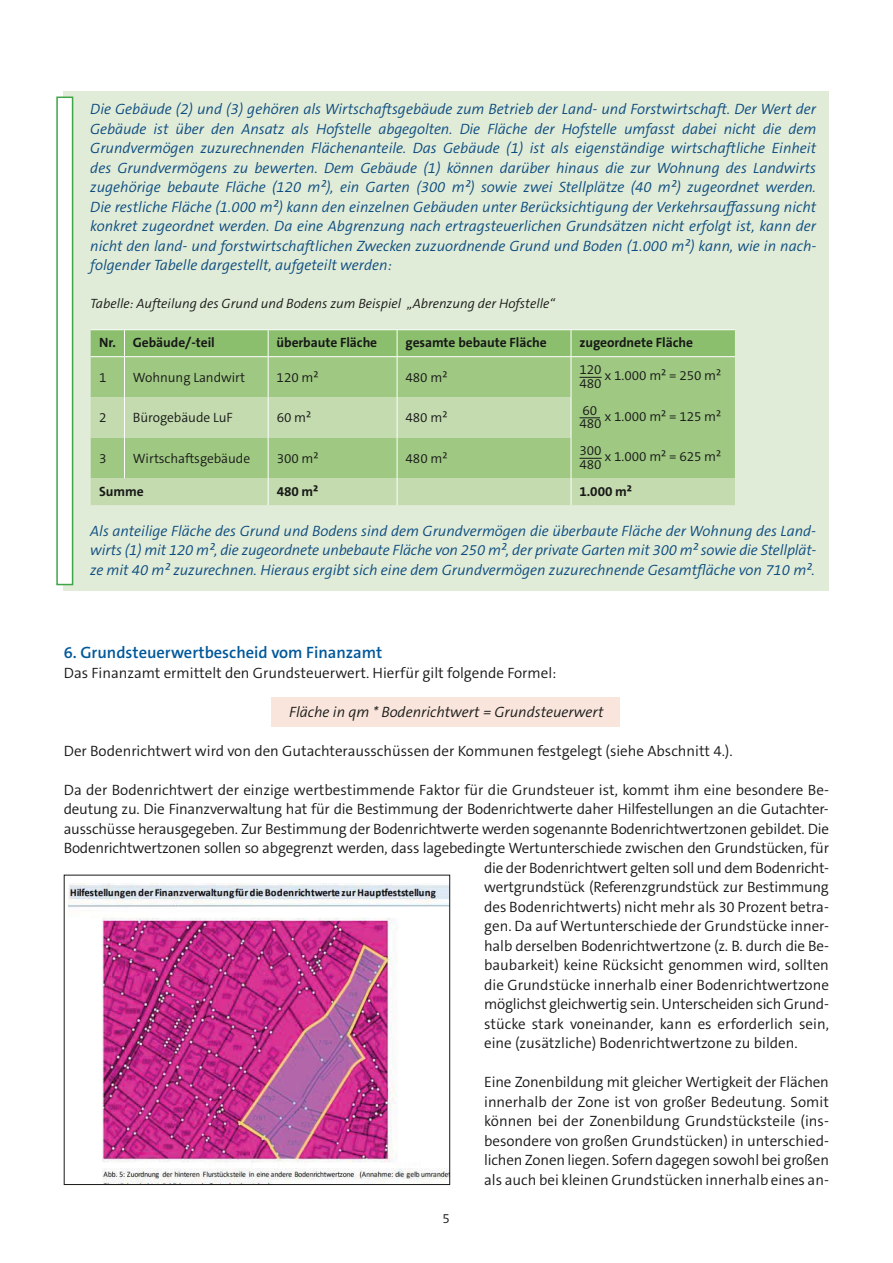
<style>
.page{position:relative;width:893px;height:1263px;background:#fff}
.page>*{position:absolute;margin:0;border:0;box-sizing:border-box;transform-origin:0 0}
.t1{font:600 16.5px "The Sans C5";color:#00589a}
.t2{font:300 15px/19.5px "The Sans C5";letter-spacing:-.01em;color:#181917;text-align:justify}
.t3{font:italic 300 15px/19.5px "The Sans C5";color:#0b4b7f;text-align:justify}
.t4{font:italic 300 15px "The Sans C5";color:#181917}
.t5{font:300 13.5px/13.5px "The Sans C5";letter-spacing:-.005em;color:#181917}
.t6{font:700 13.5px "The Sans C5";letter-spacing:-.005em;color:#181917}
.t7{font:italic 300 13.5px "The Sans C5";color:#181917}
</style>
<div class="page">
<div style="left:271px;top:697px;width:349px;height:30px;background:#f9e5dc"></div>
<div style="left:63px;top:91px;width:766px;height:500px;background:#e1ecd8"></div>
<div style="left:57px;top:97px;width:16px;height:488px;background:#fff"></div>
<div style="left:56px;top:97px;width:17px;height:488px;border:2px solid #40a548"></div>
<div style="left:91px;top:357px;width:644px;height:40px;background:#9fc883"></div>
<svg style="left:91px;top:397px;width:644px;height:108px;fill:#c3dbaf"></svg>
<hr style="left:91px;top:329px;width:33px;height:1px;background:#fff">
<hr style="left:124px;top:329px;width:144px;height:1px;background:#fff">
<hr style="left:268px;top:329px;width:129px;height:1px;background:#fff">
<hr style="left:397px;top:329px;width:174px;height:1px;background:#fff">
<hr style="left:571px;top:329px;width:164px;height:1px;background:#fff">
<div style="left:91px;top:330px;width:644px;height:26px;background:#8bbf6e"></div>
<hr style="left:91px;top:356px;width:33px;height:1px;background:#fff">
<hr style="left:124px;top:356px;width:144px;height:1px;background:#fff">
<hr style="left:124px;top:357px;width:1px;height:40px;background:#fff">
<hr style="left:268px;top:356px;width:467px;height:1px;background:#fff">
<hr style="left:124px;top:397px;width:1px;height:41px;background:#fff">
<hr style="left:124px;top:438px;width:1px;height:40px;background:#fff">
<hr style="left:268px;top:438px;width:1px;height:40px;background:#fff">
<hr style="left:397px;top:438px;width:1px;height:40px;background:#fff">
<svg style="left:268px;top:478px;width:1px;height:27px"></svg>
<svg style="left:397px;top:478px;width:1px;height:27px"></svg>
<svg style="left:571px;top:478px;width:1px;height:27px"></svg>
<hr style="left:397px;top:357px;width:1px;height:40px;background:#fff">
<hr style="left:571px;top:357px;width:1px;height:40px;background:#fff">
<hr style="left:397px;top:397px;width:1px;height:41px;background:#fff">
<hr style="left:571px;top:397px;width:1px;height:41px;background:#fff">
<hr style="left:571px;top:438px;width:1px;height:40px;background:#fff">
<hr style="left:268px;top:357px;width:1px;height:40px;background:#fff">
<hr style="left:268px;top:397px;width:1px;height:41px;background:#fff">
<svg style="left:579px;top:377px;width:23px;height:1px"></svg>
<svg style="left:579px;top:417px;width:21px;height:1px"></svg>
<svg style="left:579px;top:458px;width:23px;height:1px"></svg>
<img style="left:69px;top:883px;width:379px;height:300px">
<div style="left:64px;top:875px;width:386px;height:310px;border:1px solid #181917"></div>
<p class="t3" style="left:90px;top:101px;width:727px">Die Gebäude (2) und (3) gehören als Wirtschaftsgebäude zum Betrieb der Land- und Forstwirtschaft. Der Wert der Gebäude ist über den Ansatz als Hofstelle abgegolten. Die Fläche der Hofstelle umfasst dabei nicht die dem Grundvermögen zuzurechnenden Flächenanteile. Das Gebäude (1) ist als eigenständige wirtschaftliche Einheit des Grundvermögens zu bewerten. Dem Gebäude (1) können darüber hinaus die zur Wohnung des Landwirts zugehörige bebaute Fläche (120 m²), ein Garten (300 m²) sowie zwei Stellplätze (40 m²) zugeordnet werden.<br>Die restliche Fläche (1.000 m²) kann den einzelnen Gebäuden unter Berücksichtigung der Verkehrs auffassung nicht konkret zugeordnet werden. Da eine Abgrenzung nach ertragsteuerlichen Grundsätzen nicht erfolgt ist, kann der nicht den land- und forstwirtschaftlichen Zwecken zuzuordnende Grund und Boden (1.000 m²) kann, wie in nach&shy;folgender Tabelle dargestellt, aufgeteilt werden:</p>
<p class="t7" style="left:90px;top:298px;width:466px">Tabelle: Aufteilung des Grund und Bodens zum Beispiel „Abrenzung der Hofstelle“</p>
<p class="t6" style="left:99px;top:338px;width:117px">Nr. Gebäude/-teil</p>
<p class="t6" style="left:277px;top:338px;width:102px">überbaute Fläche</p>
<p class="t6" style="left:406px;top:338px;width:143px">gesamte bebaute Fläche</p>
<p class="t6" style="left:579px;top:338px;width:115px">zugeordnete Fläche</p>
<p class="t5" style="left:99px;top:372px;width:9px">1</p>
<p class="t5" style="left:133px;top:372px;width:114px">Wohnung Landwirt</p>
<p class="t5" style="left:277px;top:372px;width:43px">120 m²</p>
<p class="t5" style="left:406px;top:372px;width:43px">480 m²</p>
<p class="t5" style="left:579px;top:364px;width:24px">120<br>480</p>
<p class="t5" style="left:604px;top:370px;width:118px">x 1.000 m² = 250 m²</p>
<p class="t5" style="left:99px;top:412px;width:9px">2</p>
<p class="t5" style="left:133px;top:412px;width:101px">Bürogebäude LuF</p>
<p class="t5" style="left:277px;top:412px;width:36px">60 m²</p>
<p class="t5" style="left:406px;top:412px;width:43px">480 m²</p>
<p class="t5" style="left:579px;top:405px;width:24px">60<br>480</p>
<p class="t5" style="left:604px;top:411px;width:118px">x 1.000 m² = 125 m²</p>
<p class="t5" style="left:99px;top:452px;width:9px">3</p>
<p class="t5" style="left:133px;top:452px;width:119px">Wirtschaftsgebäude</p>
<p class="t5" style="left:277px;top:452px;width:43px">300 m²</p>
<p class="t5" style="left:406px;top:452px;width:43px">480 m²</p>
<p class="t5" style="left:579px;top:445px;width:24px">300<br>480</p>
<p class="t5" style="left:604px;top:451px;width:118px">x 1.000 m² = 625 m²</p>
<p class="t6" style="left:99px;top:486px;width:46px">Summe</p>
<p class="t6" style="left:277px;top:486px;width:43px">480 m²</p>
<p class="t6" style="left:579px;top:486px;width:54px">1.000 m²</p>
<p class="t3" style="left:90px;top:522px;width:727px">Als anteilige Fläche des Grund und Bodens sind dem Grundvermögen die überbaute Fläche der Wohnung des Land&shy;wirts (1) mit 120 m², die zugeordnete unbebaute Fläche von 250 m², der private Garten mit 300 m² sowie die Stellplät&shy;ze mit 40 m² zuzurechnen. Hieraus ergibt sich eine dem Grundvermögen zuzurechnende Gesamtfläche von 710 m².</p>
<p class="t1" style="left:64px;top:646px;width:320px">6. Grundsteuerwertbescheid vom Finanzamt</p>
<p class="t2" style="left:64px;top:664px;width:494px">Das Finanzamt ermittelt den Grundsteuerwert. Hierfür gilt folgende Formel:</p>
<p class="t4" style="left:289px;top:706px;width:316px">Fläche in qm * Bodenrichtwert = Grundsteuerwert</p>
<p class="t2" style="left:64px;top:742px;width:670px">Der Bodenrichtwert wird von den Gutachterausschüssen der Kommunen festgelegt (siehe Abschnitt 4.).</p>
<p class="t2" style="left:64px;top:781px;width:767px">Da der Bodenrichtwert der einzige wertbestimmende Faktor für die Grundsteuer ist, kommt ihm eine besondere Be-</p>
<p class="t2" style="left:64px;top:801px;width:767px">deutung zu. Die Finanzverwaltung hat für die Bestimmung der Bodenrichtwerte daher Hilfestellungen an die Gutachter-</p>
<p class="t2" style="left:64px;top:820px;width:767px">ausschüsse herausgegeben. Zur Bestimmung der Bodenrichtwerte werden sogenannte Bodenrichtwertzonen ge bildet. Die</p>
<p class="t2" style="left:64px;top:840px;width:767px">Bodenrichtwertzonen sollen so abgegrenzt werden, dass lagebedingte Wertunterschiede zwischen den Grundstücken, für</p>
<p class="t2" style="left:484px;top:859px;width:346px">die der Bodenrichtwert gelten soll und dem Bodenricht-</p>
<p class="t2" style="left:484px;top:879px;width:346px">wertgrundstück (Referenzgrundstück zur Be stimmung</p>
<p class="t2" style="left:484px;top:898px;width:346px">des Bodenrichtwerts) nicht mehr als 30 Prozent betra-</p>
<p class="t2" style="left:484px;top:918px;width:346px">gen. Da auf Wertunterschiede der Grundstücke inner -</p>
<p class="t2" style="left:484px;top:937px;width:346px">halb derselben Bodenrichtwertzone (z. B. durch die Be-</p>
<p class="t2" style="left:484px;top:957px;width:346px">baubarkeit) keine Rücksicht genommen wird, sollten</p>
<p class="t2" style="left:484px;top:976px;width:346px">die Grundstücke innerhalb einer Bodenrichtwertzone</p>
<p class="t2" style="left:484px;top:996px;width:346px">möglichst gleichwertig sein. Unterscheiden sich Grund-</p>
<p class="t2" style="left:484px;top:1015px;width:346px">stücke stark voneinander, kann es erforderlich sein,</p>
<p class="t2" style="left:484px;top:1035px;width:315px">eine (zusätzliche) Bodenrichtwertzone zu bilden.</p>
<p class="t2" style="left:484px;top:1074px;width:346px">Eine Zonenbildung mit gleicher Wertigkeit der Flächen innerhalb der Zone ist von großer Bedeutung. Somit können bei der Zonenbildung Grundstücksteile (ins&shy;besondere von großen Grundstücken) in unterschied&shy;lichen Zonen lie gen. Sofern dagegen sowohl bei großen als auch bei kleinen Grundstücken innerhalb eines an -</p>
<p class="t5" style="left:443px;top:1213px;width:9px">5</p>
</div>
